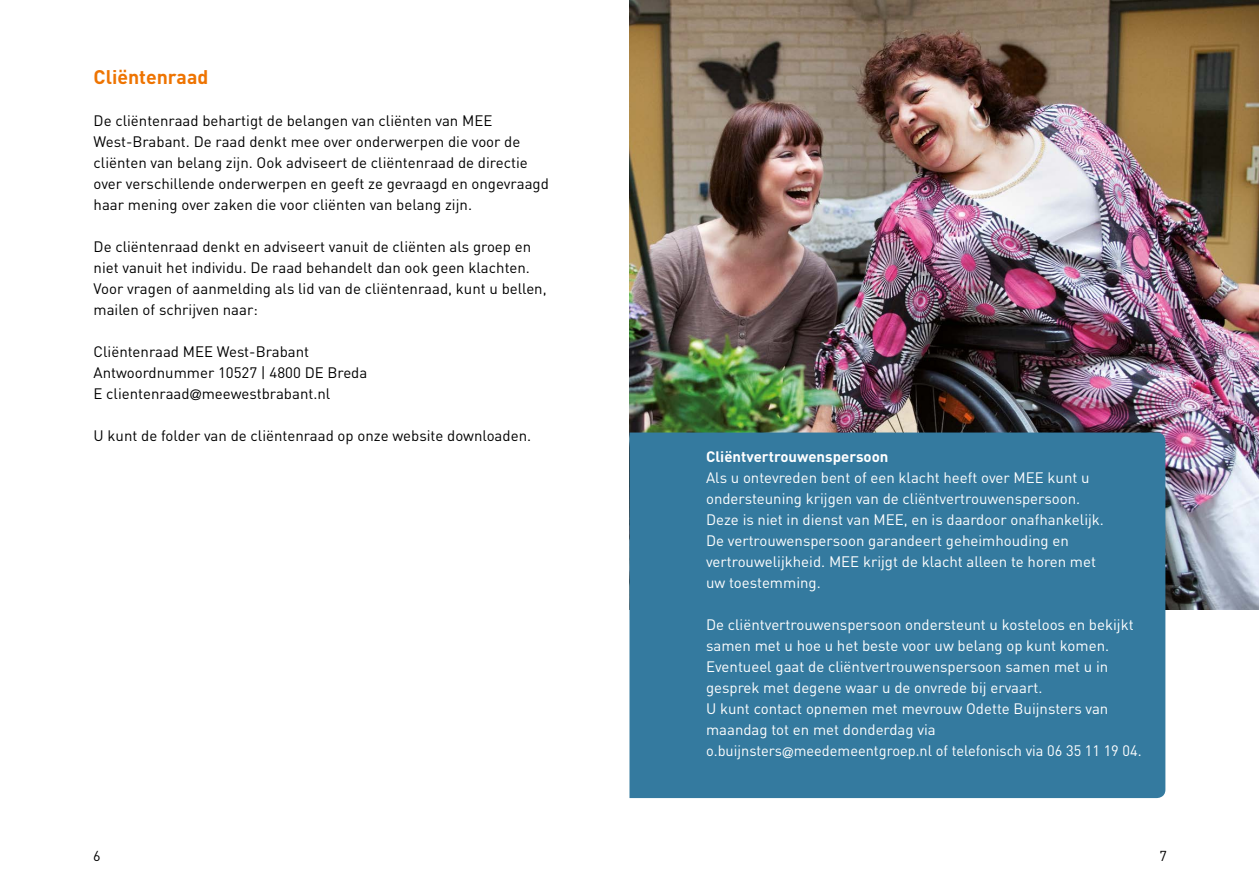
<style>
.page{position:relative;width:1259px;height:893px;background:#fff}
.page>*{position:absolute;margin:0;border:0;box-sizing:border-box;transform-origin:0 0}
.t1{font:700 19.5px "DIN Pro";color:#ee7402}
.t2{font:15px/21px "DIN Pro";color:#000}
.t3{font:15px/21px "DIN Pro";color:#fff}
.t4{font:700 15px "DIN Pro";color:#fff}
.t5{font:14.25px "DIN Pro";color:#000}
.s1{font-family:"Frutiger";font-weight:300}
</style>
<div class="page">
<img style="left:629px;top:0;width:630px;height:609px">
<div style="left:629px;top:432px;width:536px;height:366px;background:#347a9f"></div>
<h1 class="t1" style="left:94px;top:64px;width:116px">Cliëntenraad</h1>
<p class="t2" style="left:94px;top:109px;width:457px">De cliëntenraad behartigt de belangen van cliënten van MEE West-Brabant. De raad denkt mee over onderwerpen die voor de cliënten van belang zijn. Ook adviseert de cliëntenraad de directie over verschillende onderwerpen en geeft ze gevraagd en ongevraagd haar mening over zaken die voor cliënten van belang zijn.</p>
<p class="t2" style="left:94px;top:235px;width:454px">De cliëntenraad denkt en adviseert vanuit de cliënten als groep en niet vanuit het individu. De raad behandelt dan ook geen klachten.<br>Voor vragen of aanmelding als lid van de cliëntenraad, kunt u bellen, mailen of schrijven naar:</p>
<p class="t2" style="left:94px;top:340px;width:275px">Cliëntenraad MEE West-Brabant<br>Antwoordnummer 10527 | 4800 DE Breda<br>E clientenraad<span class="s1">@</span>meewestbrabant.nl</p>
<p class="t2" style="left:94px;top:424px;width:439px">U kunt de folder van de cliëntenraad op onze website downloaden.</p>
<p class="t4" style="left:706px;top:446px;width:184px">Cliëntvertrouwenspersoon</p>
<p class="t3" style="left:706px;top:466px;width:399px">Als u ontevreden bent of een klacht heeft over MEE kunt u ondersteuning krijgen van de cliëntvertrouwenspersoon.<br>Deze is niet in dienst van MEE, en is daardoor onafhankelijk.<br>De vertrouwenspersoon garandeert geheimhouding en vertrouwelijkheid. MEE krijgt de klacht alleen te horen met uw toestemming.</p>
<p class="t3" style="left:706px;top:613px;width:437px">De cliëntvertrouwenspersoon ondersteunt u kosteloos en bekijkt samen met u hoe u het beste voor uw belang op kunt komen.<br>Eventueel gaat de cliëntvertrouwenspersoon samen met u in gesprek met degene waar u de onvrede bij ervaart.<br>U kunt contact opnemen met mevrouw Odette Buijnsters van maandag tot en met donderdag via o.buijnsters<span class="s1">@</span>meedemeentgroep.nl of telefonisch via 06 35 11 19 04.</p>
<p class="t5" style="left:93px;top:846px;width:9px">6</p>
<p class="t5" style="left:1159px;top:846px;width:9px">7</p>
</div>
